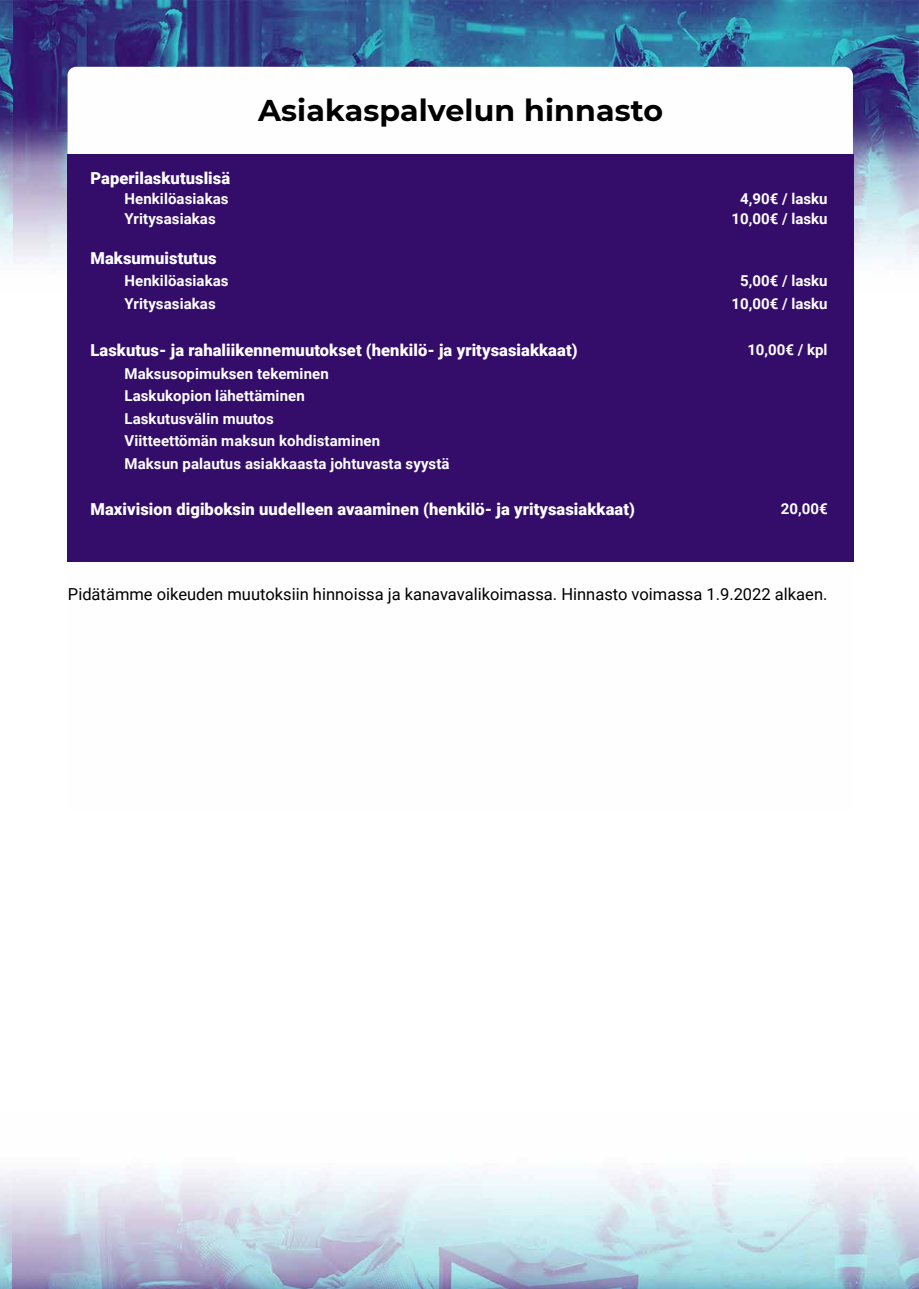
<style>
.page{position:relative;width:919px;height:1289px;background:#fff}
.page>*{position:absolute;margin:0;border:0;box-sizing:border-box;transform-origin:0 0}
.t1{font:700 30px "Montserrat";letter-spacing:.005em;color:#000}
.t2{font:900 16.5px "Roboto";letter-spacing:.005em;color:#fff}
.t3{font:16.5px "Roboto";color:#000}
.t4{font:700 15px/22.5px "Roboto";letter-spacing:.005em;color:#fff}
</style>
<div class="page">
<img style="left:0;top:0;width:918px;height:293px">
<svg style="left:68px;top:67px;width:784px;height:87px"></svg>
<img style="left:0;top:1169px;width:918px;height:119px">
<div style="left:68px;top:154px;width:785px;height:408px;background:#330d69"></div>
<h1 class="t1" style="left:258px;top:88px;width:406px">Asiakaspalvelun hinnasto</h1>
<p class="t2" style="left:90px;top:167px;width:141px">Paperilaskutuslisä</p>
<p class="t4" style="left:124px;top:187px;width:106px">Henkilöasiakas</p>
<p class="t4" style="left:740px;top:187px;width:89px">4,90€ / lasku</p>
<p class="t4" style="left:124px;top:207px;width:93px">Yritysasiakas</p>
<p class="t4" style="left:731px;top:207px;width:97px">10,00€ / lasku</p>
<p class="t2" style="left:90px;top:247px;width:127px">Maksumuistutus</p>
<p class="t4" style="left:124px;top:268px;width:106px">Henkilöasiakas</p>
<p class="t4" style="left:740px;top:268px;width:89px">5,00€ / lasku</p>
<p class="t4" style="left:124px;top:291px;width:93px">Yritysasiakas</p>
<p class="t4" style="left:731px;top:291px;width:97px">10,00€ / lasku</p>
<p class="t2" style="left:90px;top:338px;width:488px">Laskutus- ja rahaliikennemuutokset (henkilö- ja yritysasiakkaat)</p>
<p class="t4" style="left:747px;top:338px;width:82px">10,00€ / kpl</p>
<p class="t4" style="left:124px;top:362px;width:326px">Maksusopimuksen tekeminen<br>Laskukopion lähettäminen<br>Laskutusvälin muutos<br>Viitteettömän maksun kohdistaminen<br>Maksun palautus asiakkaasta johtuvasta syystä</p>
<p class="t2" style="left:90px;top:497px;width:546px">Maxivision digiboksin uudelleen avaaminen (henkilö- ja yritysasiakkaat)</p>
<p class="t4" style="left:780px;top:497px;width:48px">20,00€</p>
<p class="t3" style="left:68px;top:583px;width:761px">Pidätämme oikeuden muutoksiin hinnoissa ja kanavavalikoimassa. Hinnasto voimassa 1.9.2022 alkaen.</p>
</div>
